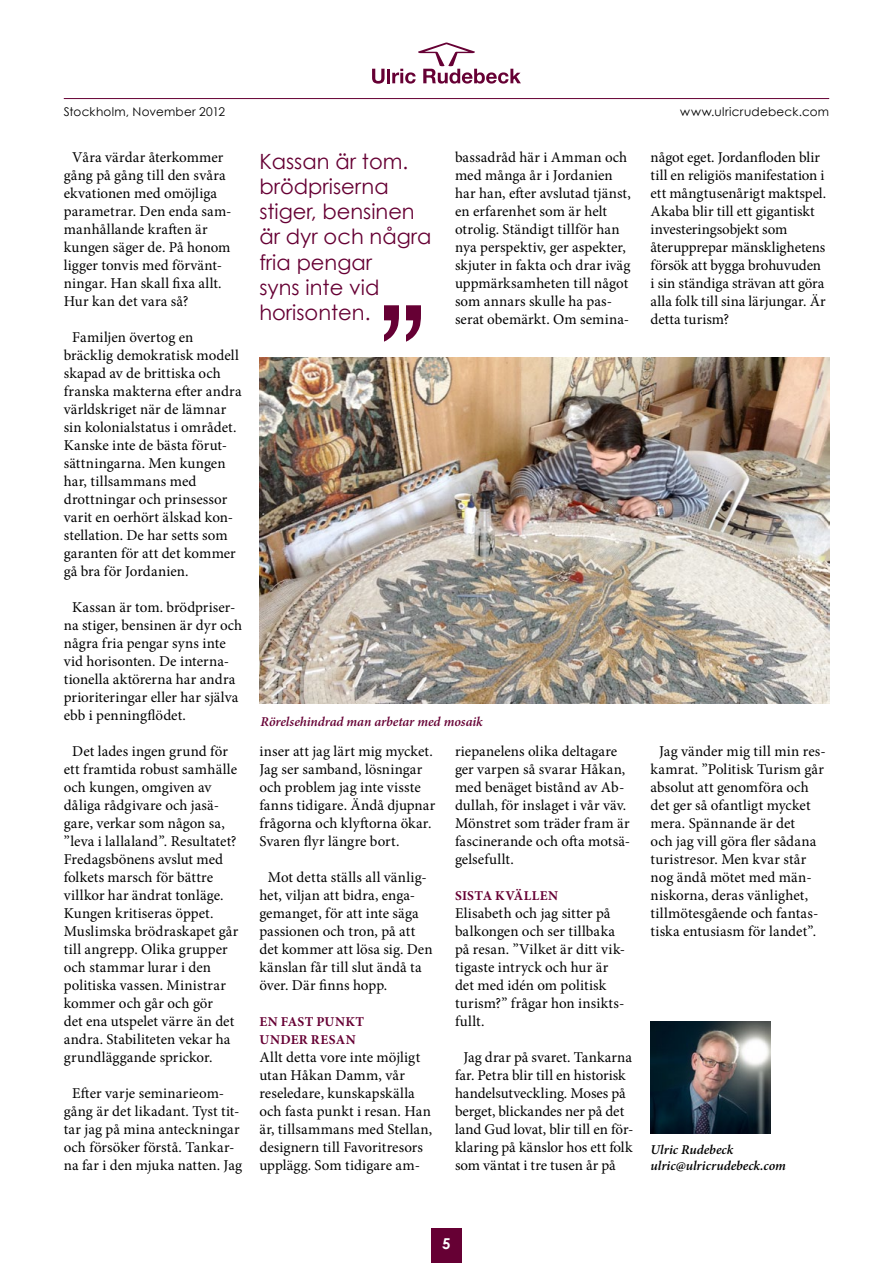
<style>
.page{position:relative;width:893px;height:1263px;background:#fff}
.page>*{position:absolute;margin:0;border:0;box-sizing:border-box;transform-origin:0 0}
.t1{font:21px/25.2px "Century Gothic";color:#660034}
.t2{font:15px/18px "Minion Pro";letter-spacing:.005em;color:#000}
.t3{font:700 15px "Century Gothic";color:#fff}
.t4{font:italic 600 13.5px/16.2px "Minion Pro";color:#000}
.t5{font:700 13.5px/18px "Minion Pro";letter-spacing:.035em;color:#660034}
.t6{font:italic 600 13.5px "Minion Pro";letter-spacing:-.005em;color:#660034}
.t7{font:12px "Century Gothic";letter-spacing:.02em;color:#000}
</style>
<div class="page">
<div style="left:431px;top:1228px;width:31px;height:35px;background:#660034"></div>
<svg style="left:372px;top:69px;width:13px;height:15px"></svg>
<hr style="left:387px;top:69px;width:3px;height:14px;background:#660034">
<svg style="left:392px;top:43px;width:129px;height:41px"></svg>
<hr style="left:64px;top:98px;width:765px;height:1px;background:#660034">
<svg style="left:384px;top:305px;width:37px;height:37px"></svg>
<img style="left:260px;top:357px;width:569px;height:346px">
<img style="left:651px;top:1021px;width:119px;height:112px">
<p class="t7" style="left:64px;top:105px;width:163px">Stockholm, November 2012</p>
<p class="t7" style="left:680px;top:105px;width:150px">www.ulricrudebeck.com</p>
<p class="t2" style="left:64px;top:148px;width:169px;text-indent:9px">Våra värdar återkommer gång på gång till den svåra ekvationen med omöjliga parametrar. Den enda sam&shy;manhållande kraften är kungen säger de. På honom ligger tonvis med förvänt&shy;ningar. Han skall fixa allt.<br>Hur kan det vara så?</p>
<p class="t2" style="left:64px;top:328px;width:179px;text-indent:9px">Familjen övertog en bräcklig demokratisk modell skapad av de brittiska och franska makterna efter andra världskriget när de lämnar sin kolonialstatus i området.<br>Kanske inte de bästa förut&shy;sättningarna. Men kungen har, tillsammans med drottningar och prinsessor varit en oerhört älskad kon&shy;stellation. De har setts som garanten för att det kommer gå bra för Jordanien.</p>
<p class="t2" style="left:64px;top:598px;width:180px;text-indent:9px">Kassan är tom. brödpriser&shy;na stiger, bensinen är dyr och några fria pengar syns inte vid horisonten. De interna&shy;tionella aktörerna har andra prioriteringar eller har själva ebb i penningflödet.</p>
<p class="t2" style="left:64px;top:742px;width:176px;text-indent:9px">Det lades ingen grund för ett framtida robust samhälle och kungen, omgiven av dåliga rådgivare och jasä&shy;gare, verkar som någon sa, ”leva i lallaland”. Resultatet?<br>Fredagsbönens avslut med folkets marsch för bättre villkor har ändrat tonläge.<br>Kungen kritiseras öppet.<br>Muslimska brödraskapet går till angrepp. Olika grupper och stammar lurar i den politiska vassen. Ministrar kommer och går och gör<br>det ena utspelet värre än det andra. Stabiliteten vekar ha grundläggande sprickor.</p>
<p class="t2" style="left:64px;top:1084px;width:180px;text-indent:9px">Efter varje seminarieom&shy;gång är det likadant. Tyst tit&shy;tar jag på mina anteckningar och försöker förstå. Tankar&shy;na far i den mjuka natten. Jag</p>
<p class="t2" style="left:455px;top:148px;width:177px">bassadråd här i Amman och med många år i Jordanien har han, efter avslutad tjänst, en erfarenhet som är helt otrolig. Ständigt tillför han nya perspektiv, ger aspekter, skjuter in fakta och drar iväg uppmärksamheten till något som annars skulle ha pas&shy;serat obemärkt. Om semina-</p>
<p class="t2" style="left:651px;top:148px;width:177px">något eget. Jordanfloden blir till en religiös manifestation i ett mångtusenårigt maktspel.<br>Akaba blir till ett gigantiskt investeringsobjekt som återupprepar mänsklighetens försök att bygga brohuvuden i sin ständiga strävan att göra alla folk till sina lärjungar. Är detta turism?</p>
<h1 class="t1" style="left:259px;top:148px;width:174px">Kassan är tom. brödpriserna stiger, bensinen är dyr och några fria pengar<br>syns inte vid horisonten.</h1>
<p class="t6" style="left:261px;top:712px;width:224px">Rörelsehindrad man arbetar med mosaik</p>
<p class="t2" style="left:455px;top:742px;width:177px">riepanelens olika deltagare ger varpen så svarar Håkan, med benäget bistånd av Ab&shy;dullah, för inslaget i vår väv.<br>Mönstret som träder fram är fascinerande och ofta motsä&shy;gelsefullt.</p>
<p class="t5" style="left:455px;top:887px;width:104px">SISTA KVÄLLEN</p>
<p class="t2" style="left:455px;top:904px;width:172px">Elisabeth och jag sitter på balkongen och ser tillbaka på resan. ”Vilket är ditt vik&shy;tigaste intryck och hur är det med idén om politisk turism?” frågar hon insikts&shy;fullt.</p>
<p class="t2" style="left:455px;top:1048px;width:180px;text-indent:9px">Jag drar på svaret. Tankarna far. Petra blir till en historisk handelsutveckling. Moses på berget, blickandes ner på det land Gud lovat, blir till en för&shy;klaring på känslor hos ett folk som väntat i tre tusen år på</p>
<p class="t2" style="left:651px;top:742px;width:177px;text-indent:9px">Jag vänder mig till min res&shy;kamrat. ”Politisk Turism går absolut att genomföra och det ger så ofantligt mycket mera. Spännande är det<br>och jag vill göra fler sådana turistresor. Men kvar står nog ändå mötet med män&shy;niskorna, deras vänlighet, tillmötesgående och fantas&shy;tiska entusiasm för landet”.</p>
<p class="t2" style="left:259px;top:742px;width:177px">inser att jag lärt mig mycket.<br>Jag ser samband, lösningar och problem jag inte visste fanns tidigare. Ändå djupnar frågorna och klyftorna ökar.<br>Svaren flyr längre bort.</p>
<p class="t2" style="left:259px;top:868px;width:175px;text-indent:9px">Mot detta ställs all vänlig&shy;het, viljan att bidra, enga&shy;gemanget, för att inte säga passionen och tron, på att det kommer att lösa sig. Den känslan får till slut ändå ta över. Där finns hopp.</p>
<p class="t5" style="left:259px;top:1013px;width:106px">EN FAST PUNKT<br>UNDER RESAN</p>
<p class="t2" style="left:259px;top:1048px;width:174px">Allt detta vore inte möjligt utan Håkan Damm, vår reseledare, kunskapskälla och fasta punkt i resan. Han är, tillsammans med Stellan, designern till Favoritresors upplägg. Som tidigare am-</p>
<p class="t4" style="left:651px;top:1141px;width:137px">Ulric Rudebeck ulric@ulricrudebeck.com</p>
<p class="t3" style="left:442px;top:1234px;width:10px">5</p>
</div>
